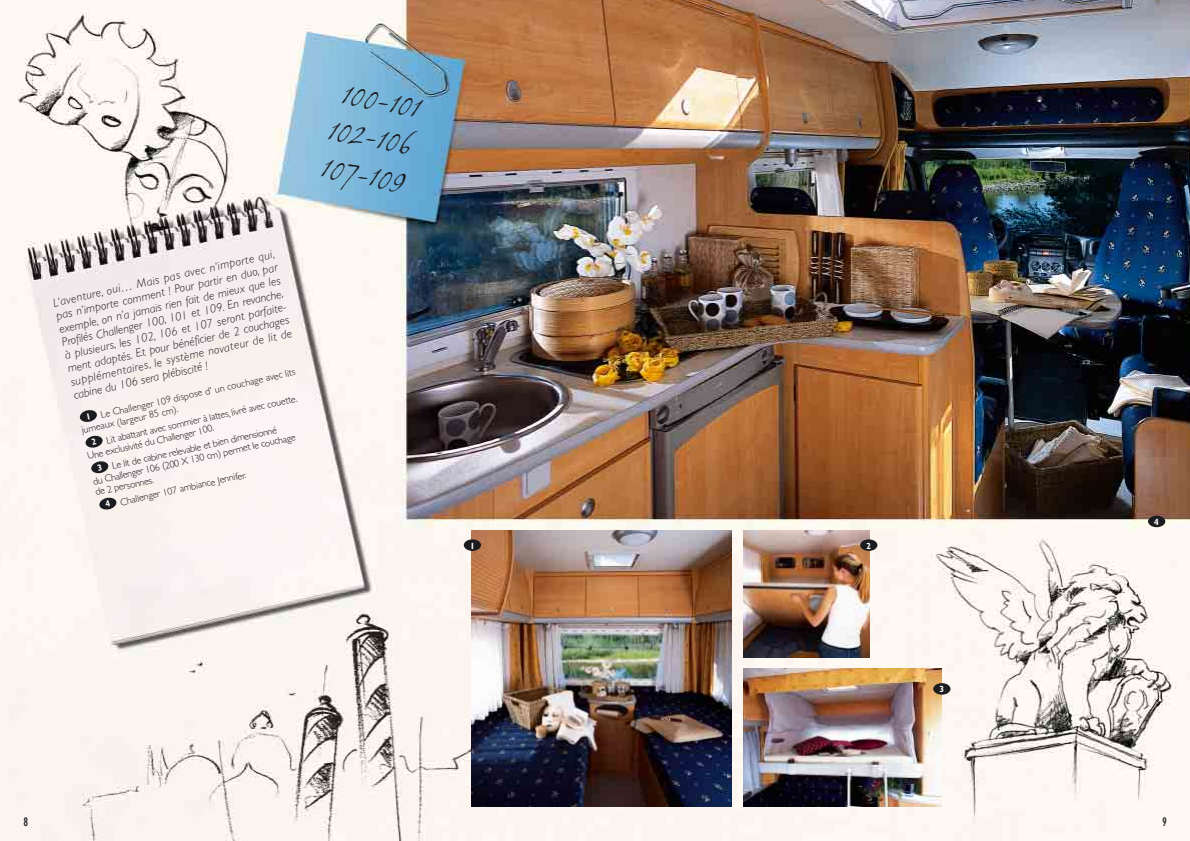
<style>
.page{position:relative;width:1190px;height:841px;background:#fff}
.page>*{position:absolute;margin:0;border:0;box-sizing:border-box;transform-origin:0 0}
.t1{font:italic 28px/38px "Grimshaw Hand ITC";color:#1b1c20;text-align:justify}
.t2{font:condensed 13px "Gill Sans";color:#1b1c20}
.t3{font:italic 300 12px/13.5px "Gill Sans";color:#1b1c20;text-align:justify}
.t4{font:300 10px/10.7px "Gill Sans";color:#1b1c20}
.t5{font:700 condensed 9px "Gill Sans";color:#fff}
</style>
<div class="page">
<img style="left:0;top:0;width:1190px;height:841px">
<svg style="left:99px;top:497px;width:18px;height:13px"></svg>
<img style="left:743px;top:531px;width:126px;height:126px">
<img style="left:472px;top:531px;width:260px;height:275px">
<div style="left:464px;top:539px;width:17px;height:12px;background:#1b1c20;border-radius:50%"></div>
<div style="left:860px;top:539px;width:17px;height:12px;background:#1b1c20;border-radius:50%"></div>
<div style="left:1148px;top:516px;width:17px;height:11px;background:#1b1c20;border-radius:50%"></div>
<img style="left:743px;top:669px;width:198px;height:137px">
<div style="left:933px;top:683px;width:18px;height:12px;background:#1b1c20;border-radius:50%"></div>
<svg style="left:91px;top:461px;width:18px;height:13px"></svg>
<svg style="left:85px;top:435px;width:18px;height:13px"></svg>
<svg style="left:79px;top:409px;width:18px;height:14px"></svg>
<p class="t3" style="left:52px;top:298px;width:229px;rotate:-13deg">L’aventure, oui… Mais pas avec n’importe qui, pas n’importe comment ! Pour partir en duo, par exemple, on n’a jamais rien fait de mieux que les Profilés Challenger 100, 101 et 109. En revanche, à plusieurs, les 102, 106 et 107 seront parfaite&shy;ment adaptés. Et pour bénéficier de 2 couchages supplémentaires, le système novateur de lit de cabine du 106 sera plébiscité !</p>
<p class="t4" style="left:78px;top:416px;width:223px;line-height:10.4px;text-indent:22px;rotate:-13deg">Le Challenger 109 dispose d' un couchage avec lits jumeaux (largeur 85 cm).</p>
<p class="t4" style="left:84px;top:442px;width:219px;text-indent:22px;rotate:-13deg">Lit abattant avec sommier à lattes, livré avec couette.<br>Une exclusivité du Challenger 100.</p>
<p class="t4" style="left:90px;top:467px;width:209px;text-indent:22px;rotate:-13deg">Le lit de cabine relevable et bien dimensionné<br>du Challenger 106 (200 X 130 cm) permet le couchage de 2 personnes.</p>
<p class="t4" style="left:105px;top:502px;width:145px;rotate:-13deg"><sup>4</sup> Challenger 107 ambiance Jennifer.</p>
<h1 class="t1" style="left:338px;top:76px;width:87px;rotate:10deg">100-101<br>102-106<br>107-109</h1>
<p class="t5" style="left:470px;top:542px;width:6px">1</p>
<p class="t5" style="left:866px;top:542px;width:6px">2</p>
<p class="t5" style="left:940px;top:686px;width:6px">3</p>
<p class="t5" style="left:1154px;top:519px;width:6px">4</p>
<p class="t2" style="left:24px;top:817px;width:6px">8</p>
<p class="t2" style="left:1162px;top:817px;width:6px">9</p>
</div>
